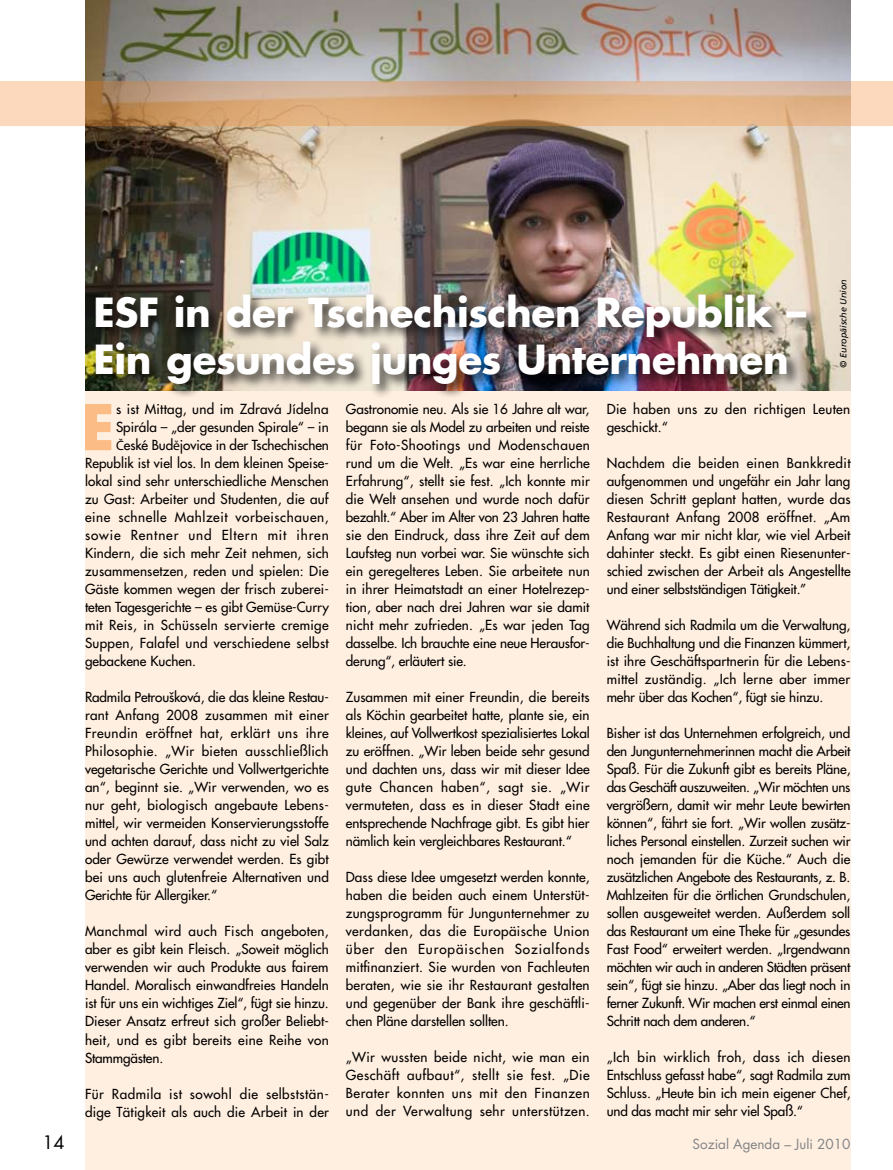
<style>
.page{position:relative;width:893px;height:1170px;background:#fff}
.page>*{position:absolute;margin:0;border:0;box-sizing:border-box;transform-origin:0 0}
.t1{font:700 61.2px "Futura";color:#fcbc86}
.t2{font:700 39px/46.8px "Futura";letter-spacing:-.01em;color:#fff}
.t3{font:18px "Futura";color:#000}
.t4{font:13.5px/18px "Futura";letter-spacing:.01em;color:#000;text-align:justify}
.t5{font:13.5px/18px "Futura";letter-spacing:.03em;color:#000}
.t6{font:13.5px "Futura";letter-spacing:.04em;color:#000}
.t7{font:13.5px "Futura";letter-spacing:.065em;color:#000}
.t8{font:13.5px "Futura";color:#808285}
.t9{font:italic 9px "Frutiger LT Std";color:#000}
.s1{font-family:"Myriad Pro"}
</style>
<div class="page">
<div style="left:85px;top:0;width:765px;height:1169px;background:#ffefe0"></div>
<img style="left:85px;top:0;width:765px;height:390px">
<div style="left:93px;top:291px;width:728px;height:107px;background:#000;opacity:.75"></div>
<svg style="left:0;top:81px;width:893px;height:45px"></svg>
<h2 class="t2" style="left:94px;top:288px;width:714px">ESF in der Tschechischen Republik –<br>Ein gesundes junges Unternehmen</h2>
<p class="t9" style="left:838px;top:368px;width:90px;rotate:-90deg">© Europäische Union</p>
<h1 class="t1" style="left:81px;top:386px;width:35px">E</h1>
<p class="t4" style="left:116px;top:400px;width:214px">s ist Mittag, und im Zdravá Jídelna</p>
<p class="t4" style="left:116px;top:418px;width:214px">Spirála – „der gesunden Spirale“ – in</p>
<p class="t4" style="left:116px;top:436px;width:214px"><span class="s1">Č</span>eské Bud<span class="s1">ě</span>jovice in der Tschechischen</p>
<p class="t4" style="left:85px;top:454px;width:245px">Republik ist viel los. In dem kleinen Speise-</p>
<p class="t4" style="left:85px;top:472px;width:245px">lokal sind sehr unterschiedliche Menschen</p>
<p class="t4" style="left:85px;top:490px;width:245px">zu Gast: Arbeiter und Studenten, die auf</p>
<p class="t6" style="left:85px;top:508px;width:245px">eine schnelle Mahlzeit vorbeischauen,</p>
<p class="t7" style="left:85px;top:526px;width:245px">sowie Rentner und Eltern mit ihren</p>
<p class="t4" style="left:85px;top:544px;width:245px">Kindern, die sich mehr Zeit nehmen, sich</p>
<p class="t4" style="left:85px;top:562px;width:245px">zusammensetzen, reden und spielen: Die</p>
<p class="t4" style="left:85px;top:580px;width:245px">Gäste kommen wegen der frisch zuberei-</p>
<p class="t4" style="left:85px;top:598px;width:245px">teten Tagesgerichte – es gibt Gemüse-Curry</p>
<p class="t4" style="left:85px;top:616px;width:245px">mit Reis, in Schüsseln servierte cremige</p>
<p class="t4" style="left:85px;top:634px;width:245px">Suppen, Falafel und verschiedene selbst</p>
<p class="t4" style="left:85px;top:652px;width:113px">gebackene Kuchen.</p>
<p class="t4" style="left:85px;top:688px;width:245px">Radmila Petroušková, die das kleine Restau&shy;rant Anfang 2008 zusammen mit einer Freundin eröffnet hat, erklärt uns ihre Philosophie. „Wir bieten ausschließlich vegetarische Gerichte und Vollwertgerichte an“, beginnt sie. „Wir verwenden, wo es nur geht, biologisch angebaute Lebens&shy;mittel, wir vermeiden Konservierungsstoffe und achten darauf, dass nicht zu viel Salz oder Gewürze verwendet werden. Es gibt bei uns auch glutenfreie Alternativen und Gerichte für Allergiker.“</p>
<p class="t4" style="left:85px;top:922px;width:245px">Manchmal wird auch Fisch angeboten, aber es gibt kein Fleisch. „Soweit möglich verwenden wir auch Produkte aus fairem Handel. Moralisch einwandfreies Handeln ist für uns ein wichtiges Ziel“, fügt sie hinzu.<br>Dieser Ansatz erfreut sich großer Beliebt&shy;heit, und es gibt bereits eine Reihe von Stammgästen.</p>
<p class="t4" style="left:85px;top:1084px;width:245px">Für Radmila ist sowohl die selbststän&shy;dige Tätigkeit als auch die Arbeit in der</p>
<p class="t4" style="left:346px;top:400px;width:245px">Gastronomie neu. Als sie 16 Jahre alt war, begann sie als Model zu arbeiten und reiste für Foto-Shootings und Modenschauen rund um die Welt. „Es war eine herrliche Erfahrung“, stellt sie fest. „Ich konnte mir die Welt ansehen und wurde noch dafür bezahlt.“ Aber im Alter von 23 Jahren hatte sie den Eindruck, dass ihre Zeit auf dem Laufsteg nun vorbei war. Sie wünschte sich ein geregelteres Leben. Sie arbeitete nun in ihrer Heimatstadt an einer Hotelrezep&shy;tion, aber nach drei Jahren war sie damit nicht mehr zufrieden. „Es war jeden Tag dasselbe. Ich brauchte eine neue Herausfor&shy;derung“, erläutert sie.</p>
<p class="t4" style="left:346px;top:688px;width:245px">Zusammen mit einer Freundin, die bereits als Köchin gearbeitet hatte, plante sie, ein kleines, auf Vollwertkost spezialisiertes Lokal zu eröffnen. „Wir leben beide sehr gesund und dachten uns, dass wir mit dieser Idee gute Chancen haben“, sagt sie. „Wir vermuteten, dass es in dieser Stadt eine entsprechende Nachfrage gibt. Es gibt hier nämlich kein vergleichbares Restaurant.“</p>
<p class="t4" style="left:346px;top:868px;width:245px">Dass diese Idee umgesetzt werden konnte, haben die beiden auch einem Unterstüt&shy;zungsprogramm für Jungunternehmer zu verdanken, das die Europäische Union über den Europäischen Sozialfonds mitfinanziert. Sie wurden von Fachleuten beraten, wie sie ihr Restaurant gestalten und gegenüber der Bank ihre geschäftli&shy;chen Pläne darstellen sollten.</p>
<p class="t4" style="left:346px;top:1048px;width:245px">„Wir wussten beide nicht, wie man ein Geschäft aufbaut“, stellt sie fest. „Die Berater konnten uns mit den Finanzen und der Verwaltung sehr unterstützen.</p>
<p class="t5" style="left:607px;top:400px;width:245px">Die haben uns zu den richtigen Leuten geschickt.“</p>
<p class="t4" style="left:607px;top:454px;width:245px">Nachdem die beiden einen Bankkredit aufgenommen und ungefähr ein Jahr lang diesen Schritt geplant hatten, wurde das Restaurant Anfang 2008 eröffnet. „Am Anfang war mir nicht klar, wie viel Arbeit dahinter steckt. Es gibt einen Riesenunter&shy;schied zwischen der Arbeit als Angestellte und einer selbstständigen Tätigkeit.”</p>
<p class="t4" style="left:607px;top:616px;width:245px">Während sich Radmila um die Verwaltung, die Buchhaltung und die Finanzen kümmert, ist ihre Geschäftspartnerin für die Lebens&shy;mittel zuständig. „Ich lerne aber immer mehr über das Kochen“, fügt sie hinzu.</p>
<p class="t4" style="left:607px;top:724px;width:245px">Bisher ist das Unternehmen erfolgreich, und den Jungunternehmerinnen macht die Arbeit Spaß. Für die Zukunft gibt es bereits Pläne, das Geschäft auszuweiten. „Wir möchten uns vergrößern, damit wir mehr Leute bewirten können“, fährt sie fort. „Wir wollen zusätz&shy;liches Personal einstellen. Zurzeit suchen wir noch jemanden für die Küche.“ Auch die zusätzlichen Angebote des Restaurants, z. B.<br>Mahlzeiten für die örtlichen Grundschulen, sollen ausgeweitet werden. Außerdem soll das Restaurant um eine Theke für „gesundes Fast Food“ erweitert werden. „Irgendwann möchten wir auch in anderen Städten präsent sein“, fügt sie hinzu. „Aber das liegt noch in ferner Zukunft. Wir machen erst einmal einen Schritt nach dem anderen.“</p>
<p class="t4" style="left:607px;top:1048px;width:245px">„Ich bin wirklich froh, dass ich diesen Entschluss gefasst habe“, sagt Radmila zum Schluss. „Heute bin ich mein eigener Chef, und das macht mir sehr viel Spaß.“</p>
<h3 class="t3" style="left:43px;top:1130px;width:24px">14</h3>
<p class="t8" style="left:692px;top:1134px;width:159px">Sozial Agenda – Juli 2010</p>
</div>
